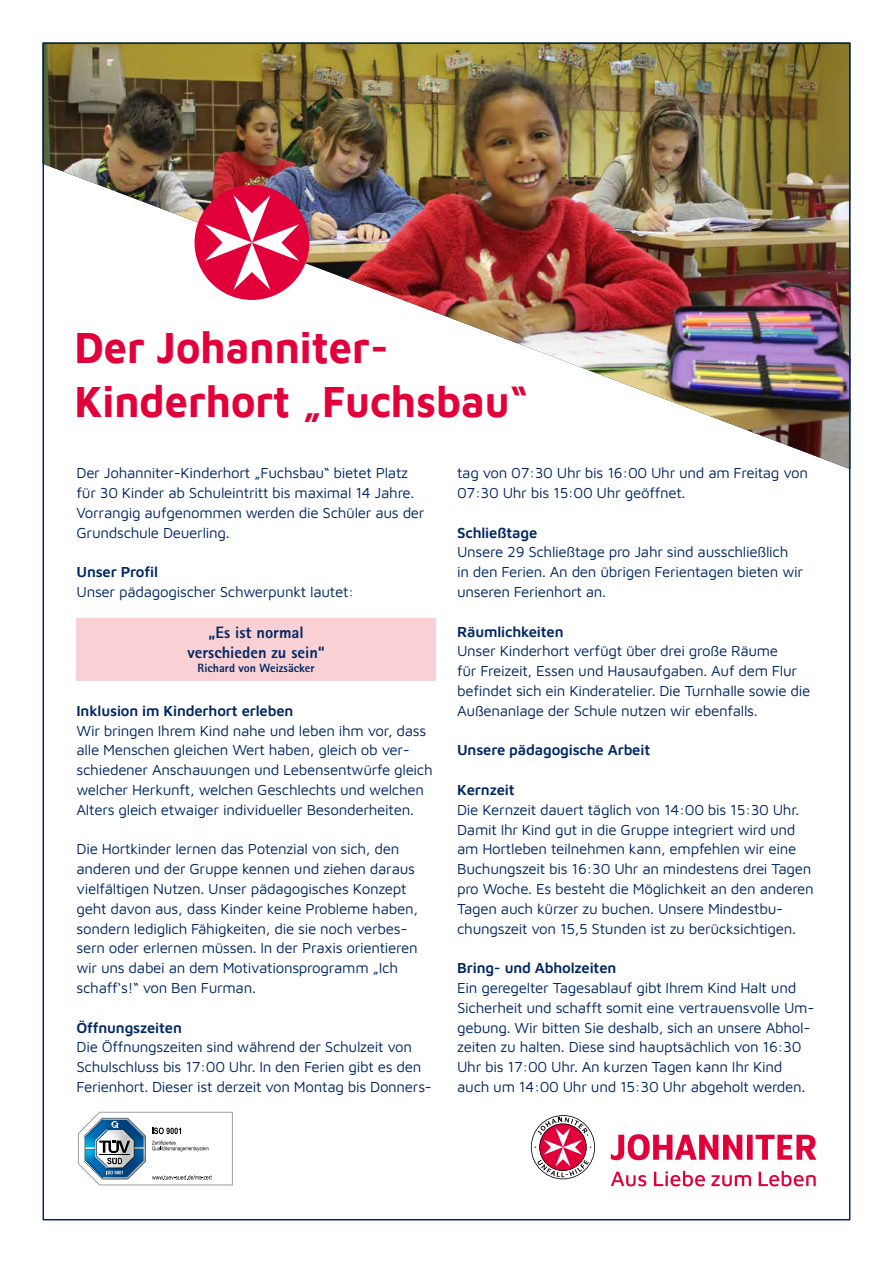
<style>
.page{position:relative;width:893px;height:1263px;background:#fff}
.page>*{position:absolute;margin:0;border:0;box-sizing:border-box;transform-origin:0 0}
.t1{font:700 45px/54.4px "Maven Pro";color:#e2003b;scale:.92 1}
.t2{font:800 16.5px/19.8px "Rotis Sans Serif Std";color:#002762;text-align:center}
.t3{font:15px/19.8px "Maven Pro";letter-spacing:-.02em;color:#002762}
.t4{font:600 15px "Maven Pro";letter-spacing:-.01em;color:#002762}
.t5{font:800 12px "Rotis Sans Serif Std";color:#002762}
</style>
<div class="page">
<img style="left:46px;top:46px;width:801px;height:422px">
<div style="left:195px;top:185px;width:114px;height:115px;background:#e2003b;border-radius:50%"></div>
<svg style="left:205px;top:195px;width:94px;height:95px"></svg>
<svg style="left:531px;top:1115px;width:285px;height:71px"></svg>
<div style="left:77px;top:618px;width:359px;height:63px;background:#f9d0d3"></div>
<svg style="left:78px;top:1112px;width:155px;height:73px"></svg>
<h1 class="t1" style="left:74px;top:317px;width:495px">Der Johanniter-<br>Kinderhort „Fuchsbau“</h1>
<p class="t3" style="left:77px;top:462px;width:350px">Der Johanniter-Kinderhort „Fuchsbau“ bietet Platz für 30 Kinder ab Schuleintritt bis maximal 14 Jahre.<br>Vorrangig aufgenommen werden die Schüler aus der Grundschule Deuerling.</p>
<p class="t4" style="left:77px;top:562px;width:83px">Unser Profil</p>
<p class="t3" style="left:77px;top:581px;width:279px">Unser pädagogischer Schwerpunkt lautet:</p>
<p class="t2" style="left:187px;top:622px;width:139px">„Es ist normal verschieden zu sein“</p>
<p class="t5" style="left:198px;top:660px;width:119px">Richard von Weizsäcker</p>
<p class="t4" style="left:77px;top:700px;width:218px">Inklusion im Kinderhort erleben</p>
<p class="t3" style="left:77px;top:720px;width:358px">Wir bringen Ihrem Kind nahe und leben ihm vor, dass alle Menschen gleichen Wert haben, gleich ob ver&shy;schiedener Anschauungen und Lebensentwürfe gleich welcher Herkunft, welchen Geschlechts und welchen Alters gleich etwaiger individueller Besonderheiten.</p>
<p class="t3" style="left:77px;top:838px;width:343px">Die Hortkinder lernen das Potenzial von sich, den anderen und der Gruppe kennen und ziehen daraus vielfältigen Nutzen. Unser pädagogisches Konzept geht davon aus, dass Kinder keine Probleme haben, sondern lediglich Fähigkeiten, die sie noch verbes&shy;sern oder erlernen müssen. In der Praxis orientieren wir uns dabei an dem Motivationsprogramm „Ich schaff‘s!“ von Ben Furman.</p>
<p class="t4" style="left:77px;top:1017px;width:107px">Öffnungszeiten</p>
<p class="t3" style="left:77px;top:1036px;width:357px">Die Öffnungszeiten sind während der Schulzeit von<br>Schulschluss bis 17:00 Uhr. In den Ferien gibt es den<br>Ferienhort. Dieser ist derzeit von Montag bis Donners-</p>
<p class="t3" style="left:457px;top:462px;width:352px">tag von 07:30 Uhr bis 16:00 Uhr und am Freitag von<br>07:30 Uhr bis 15:00 Uhr geöffnet.</p>
<p class="t4" style="left:457px;top:522px;width:82px">Schließtage</p>
<p class="t3" style="left:457px;top:541px;width:347px">Unsere 29 Schließtage pro Jahr sind ausschließlich in den Ferien. An den übrigen Ferientagen bieten wir unseren Ferienhort an.</p>
<p class="t4" style="left:457px;top:621px;width:108px">Räumlichkeiten</p>
<p class="t3" style="left:457px;top:640px;width:355px">Unser Kinderhort verfügt über drei große Räume<br>für Freizeit, Essen und Hausaufgaben. Auf dem Flur befindet sich ein Kinderatelier. Die Turnhalle sowie die Außenanlage der Schule nutzen wir ebenfalls.</p>
<p class="t4" style="left:457px;top:740px;width:195px">Unsere pädagogische Arbeit</p>
<p class="t4" style="left:457px;top:779px;width:59px">Kernzeit</p>
<p class="t3" style="left:457px;top:799px;width:358px">Die Kernzeit dauert täglich von 14:00 bis 15:30 Uhr.<br>Damit Ihr Kind gut in die Gruppe integriert wird und am Hortleben teilnehmen kann, empfehlen wir eine Buchungszeit bis 16:30 Uhr an mindestens drei Tagen pro Woche. Es besteht die Möglichkeit an den anderen Tagen auch kürzer zu buchen. Unsere Mindestbu&shy;chungszeit von 15,5 Stunden ist zu berücksichtigen.</p>
<p class="t4" style="left:457px;top:958px;width:161px">Bring- und Abholzeiten</p>
<p class="t3" style="left:457px;top:977px;width:359px">Ein geregelter Tagesablauf gibt Ihrem Kind Halt und Sicherheit und schafft somit eine vertrauensvolle Um&shy;gebung. Wir bitten Sie deshalb, sich an unsere Abhol&shy;zeiten zu halten. Diese sind hauptsächlich von 16:30<br>Uhr bis 17:00 Uhr. An kurzen Tagen kann Ihr Kind auch um 14:00 Uhr und 15:30 Uhr abgeholt werden.</p>
</div>
